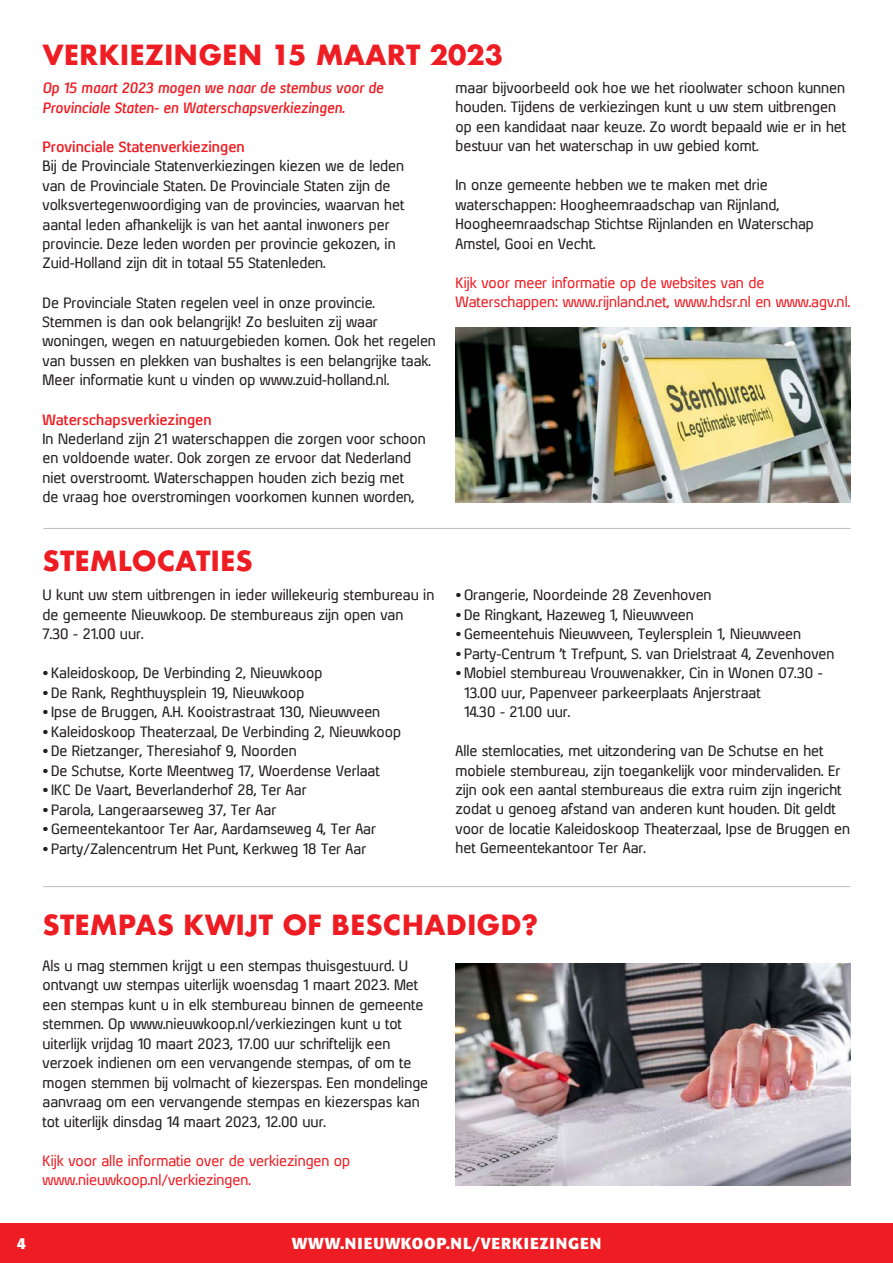
<style>
.page{position:relative;width:893px;height:1263px;background:#fff}
.page>*{position:absolute;margin:0;border:0;box-sizing:border-box;transform-origin:0 0}
.t1{font:700 27px "Futura";color:#ee1d23}
.t2{font:700 15.75px "Formata";letter-spacing:.05em;color:#fff}
.t3{font:14.25px/19.5px "Xenu";color:#231f20}
.t4{font:14.25px/19.5px "Xenu";color:#ee1d23}
.t5{font:italic 700 14.25px/19.5px "Xenu";color:#ee1d23}
.t6{font:700 14.25px "Xenu";color:#ee1d23}
</style>
<div class="page">
<img style="left:455px;top:327px;width:395px;height:175px">
<div style="left:0;top:1224px;width:893px;height:39px;background:#ee1d23"></div>
<img style="left:455px;top:963px;width:395px;height:222px">
<hr style="left:43px;top:528px;width:807px;height:1px;background:#bcbdc0">
<hr style="left:43px;top:886px;width:807px;height:1px;background:#bcbdc0">
<h1 class="t1" style="left:43px;top:35px;width:462px">VERKIEZINGEN 15 MAART 2023</h1>
<p class="t5" style="left:43px;top:78px;width:343px">Op 15 maart 2023 mogen we naar de stembus voor de<br>Provinciale Staten- en Waterschapsverkiezingen.</p>
<p class="t6" style="left:43px;top:138px;width:204px">Provinciale Statenverkiezingen</p>
<p class="t3" style="left:43px;top:156px;width:363px">Bij de Provinciale Statenverkiezingen kiezen we de leden van de Provinciale Staten. De Provinciale Staten zijn de volksvertegenwoordiging van de provincies, waarvan het aantal leden afhankelijk is van het aantal inwoners per provincie. Deze leden worden per provincie gekozen, in Zuid-Holland zijn dit in totaal 55 Statenleden.</p>
<p class="t3" style="left:43px;top:292px;width:395px">De Provinciale Staten regelen veel in onze provincie.<br>Stemmen is dan ook belangrijk! Zo besluiten zij waar woningen, wegen en natuurgebieden komen. Ook het regelen van bussen en plekken van bushaltes is een belangrijke taak.<br>Meer informatie kunt u vinden op www.zuid-holland.nl.</p>
<p class="t6" style="left:43px;top:411px;width:171px">Waterschapsverkiezingen</p>
<p class="t3" style="left:43px;top:429px;width:385px">In Nederland zijn 21 waterschappen die zorgen voor schoon en voldoende water. Ook zorgen ze ervoor dat Nederland niet overstroomt. Waterschappen houden zich bezig met<br>de vraag hoe overstromingen voorkomen kunnen worden,</p>
<p class="t3" style="left:455px;top:78px;width:392px">maar bijvoorbeeld ook hoe we het rioolwater schoon kunnen houden. Tijdens de verkiezingen kunt u uw stem uitbrengen op een kandidaat naar keuze. Zo wordt bepaald wie er in het bestuur van het waterschap in uw gebied komt.</p>
<p class="t3" style="left:455px;top:175px;width:360px">In onze gemeente hebben we te maken met drie waterschappen: Hoogheemraadschap van Rijnland, Hoogheemraadschap Stichtse Rijnlanden en Waterschap Amstel, Gooi en Vecht.</p>
<p class="t4" style="left:455px;top:273px;width:396px">Kijk voor meer informatie op de websites van de<br>Waterschappen: www.rijnland.net, www.hdsr.nl en www.agv.nl.</p>
<h1 class="t1" style="left:43px;top:541px;width:212px">STEMLOCATIES</h1>
<p class="t3" style="left:43px;top:585px;width:393px">U kunt uw stem uitbrengen in ieder willekeurig stembureau in de gemeente Nieuwkoop. De stembureaus zijn open van<br>7.30 - 21.00 uur.</p>
<p class="t3" style="left:43px;top:663px;width:281px">• Kaleidoskoop, De Verbinding 2, Nieuwkoop</p>
<p class="t3" style="left:43px;top:682px;width:263px">• De Rank, Reghthuysplein 19, Nieuwkoop</p>
<p class="t3" style="left:43px;top:702px;width:339px">• Ipse de Bruggen, A.H. Kooistrastraat 130, Nieuwveen</p>
<p class="t3" style="left:43px;top:721px;width:360px">• Kaleidoskoop Theaterzaal, De Verbinding 2, Nieuwkoop</p>
<p class="t3" style="left:43px;top:741px;width:256px">• De Rietzanger, Theresiahof 9, Noorden</p>
<p class="t3" style="left:43px;top:760px;width:339px">• De Schutse, Korte Meentweg 17, Woerdense Verlaat</p>
<p class="t3" style="left:43px;top:780px;width:266px">• IKC De Vaart, Beverlanderhof 28, Ter Aar</p>
<p class="t3" style="left:43px;top:799px;width:235px">• Parola, Langeraarseweg 37, Ter Aar</p>
<p class="t3" style="left:43px;top:819px;width:335px">• Gemeentekantoor Ter Aar, Aardamseweg 4, Ter Aar</p>
<p class="t3" style="left:43px;top:838px;width:325px">• Party/Zalencentrum Het Punt, Kerkweg 18 Ter Aar</p>
<p class="t3" style="left:455px;top:585px;width:258px">• Orangerie, Noordeinde 28 Zevenhoven</p>
<p class="t3" style="left:455px;top:604px;width:240px">• De Ringkant, Hazeweg 1, Nieuwveen</p>
<p class="t3" style="left:455px;top:624px;width:347px">• Gemeentehuis Nieuwveen, Teylersplein 1, Nieuwveen</p>
<p class="t3" style="left:455px;top:643px;width:380px">• Party-Centrum ’t Trefpunt, S. van Drielstraat 4, Zevenhoven</p>
<p class="t3" style="left:464px;top:663px;width:360px;text-indent:-9px">• Mobiel stembureau Vrouwenakker, Cin in Wonen 07.30 -<br>13.00 uur, Papenveer parkeerplaats Anjerstraat<br>14.30 - 21.00 uur.</p>
<p class="t3" style="left:455px;top:741px;width:396px">Alle stemlocaties, met uitzondering van De Schutse en het mobiele stembureau, zijn toegankelijk voor mindervaliden. Er zijn ook een aantal stembureaus die extra ruim zijn ingericht zodat u genoeg afstand van anderen kunt houden. Dit geldt voor de locatie Kaleidoskoop Theaterzaal, Ipse de Bruggen en het Gemeentekantoor Ter Aar.</p>
<h1 class="t1" style="left:43px;top:905px;width:497px">STEMPAS KWIJT OF BESCHADIGD?</h1>
<p class="t3" style="left:43px;top:955px;width:387px">Als u mag stemmen krijgt u een stempas thuisgestuurd. U ontvangt uw stempas uiterlijk woensdag 1 maart 2023. Met een stempas kunt u in elk stembureau binnen de gemeente stemmen. Op www.nieuwkoop.nl/verkiezingen kunt u tot uiterlijk vrijdag 10 maart 2023, 17.00 uur schriftelijk een verzoek indienen om een vervangende stempas, of om te mogen stemmen bij volmacht of kiezerspas. Een mondelinge aanvraag om een vervangende stempas en kiezerspas kan tot uiterlijk dinsdag 14 maart 2023, 12.00 uur.</p>
<p class="t4" style="left:43px;top:1150px;width:309px">Kijk voor alle informatie over de verkiezingen op www.nieuwkoop.nl/verkiezingen.</p>
<p class="t2" style="left:17px;top:1233px;width:11px">4</p>
<p class="t2" style="left:292px;top:1233px;width:311px">WWW.NIEUWKOOP.NL/VERKIEZINGEN</p>
</div>
